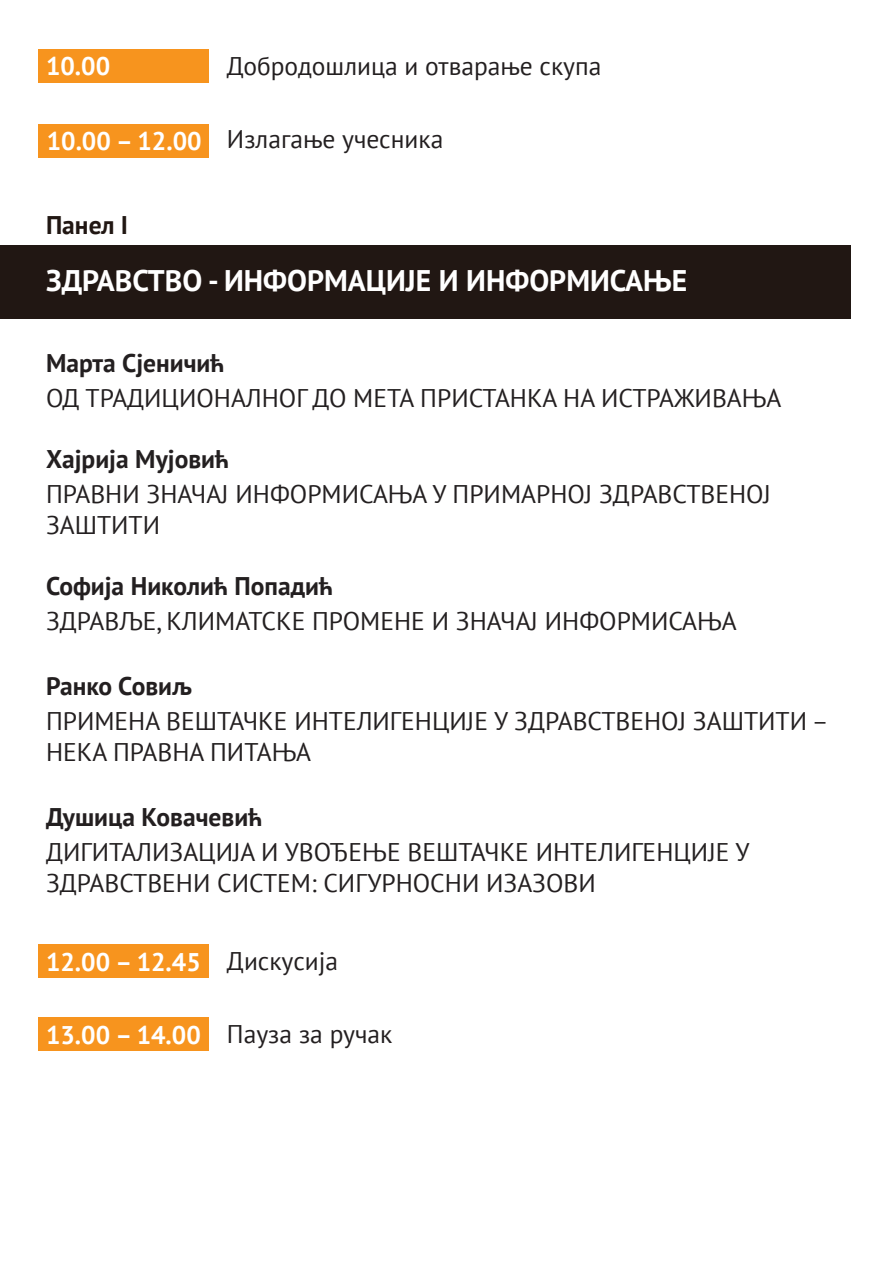
<style>
.page{position:relative;width:893px;height:1263px;background:#fff}
.page>*{position:absolute;margin:0;border:0;box-sizing:border-box;transform-origin:0 0}
.t1{font:700 29.7px "PT Sans";color:#fff}
.t2{font:25.5px/30.6px "PT Sans";color:#231f20}
.t3{font:700 25.5px "PT Sans";color:#231f20}
.t4{font:700 25.5px "PT Sans";color:#fff}
.t5{font:700 25.5px "PT Sans";color:#211713}
.s1{font-weight:400;color:#231f20}
.s2{font-weight:700;color:#fff}
</style>
<div class="page">
<div style="left:0;top:246px;width:851px;height:73px;background:#211713"></div>
<div style="left:38px;top:944px;width:171px;height:34px;background:#f7941e"></div>
<div style="left:38px;top:1017px;width:171px;height:34px;background:#f7941e"></div>
<div style="left:38px;top:49px;width:171px;height:34px;background:#f7941e"></div>
<div style="left:38px;top:124px;width:171px;height:34px;background:#f7941e"></div>
<p class="t4" style="left:46px;top:49px;width:66px">10.00</p>
<p class="t4" style="left:47px;top:124px;width:156px">10.00 – 12.00</p>
<p class="t2" style="left:227px;top:50px;width:376px">Добродошлица и отварање скупа</p>
<p class="t2" style="left:227px;top:124px;width:218px">Излагање учесника</p>
<p class="t5" style="left:46px;top:208px;width:84px">Панел I</p>
<p class="t1" style="left:46px;top:261px;width:643px">ЗДРАВСТВО - ИНФОРМАЦИЈЕ И ИНФОРМИСАЊЕ</p>
<p class="t3" style="left:46px;top:346px;width:180px">Марта Сјеничић</p>
<p class="t2" style="left:46px;top:382px;width:737px">ОД ТРАДИЦИОНАЛНОГ ДО МЕТА ПРИСТАНКА НА ИСТРАЖИВАЊА</p>
<p class="t3" style="left:46px;top:442px;width:185px">Хајрија Мујовић</p>
<p class="t2" style="left:46px;top:478px;width:726px">ПРАВНИ ЗНАЧАЈ ИНФОРМИСАЊА У ПРИМАРНОЈ ЗДРАВСТВЕНОЈ<br>ЗАШТИТИ</p>
<p class="t3" style="left:46px;top:569px;width:289px">Софија Николић Попадић</p>
<p class="t2" style="left:46px;top:605px;width:692px">ЗДРАВЉЕ, КЛИМАТСКЕ ПРОМЕНЕ И ЗНАЧАЈ ИНФОРМИСАЊА</p>
<p class="t3" style="left:46px;top:669px;width:148px">Ранко Совиљ</p>
<p class="t2" style="left:46px;top:705px;width:784px">ПРИМЕНА ВЕШТАЧКЕ ИНТЕЛИГЕНЦИЈЕ У ЗДРАВСТВЕНОЈ ЗАШТИТИ –<br>НЕКА ПРАВНА ПИТАЊА</p>
<p class="t3" style="left:46px;top:800px;width:218px">Душица Ковачевић</p>
<p class="t2" style="left:46px;top:836px;width:705px">ДИГИТАЛИЗАЦИЈА И УВОЂЕЊЕ ВЕШТАЧКЕ ИНТЕЛИГЕНЦИЈЕ У<br>ЗДРАВСТВЕНИ СИСТЕМ: СИГУРНОСНИ ИЗАЗОВИ</p>
<p class="t4" style="left:46px;top:945px;width:294px">12.00 – 12.45 <span class="s1">Дискусија</span></p>
<p class="t2" style="left:46px;top:1018px;width:348px"><span class="s2">13.00 – 14.00</span> Пауза за ручак</p>
</div>
